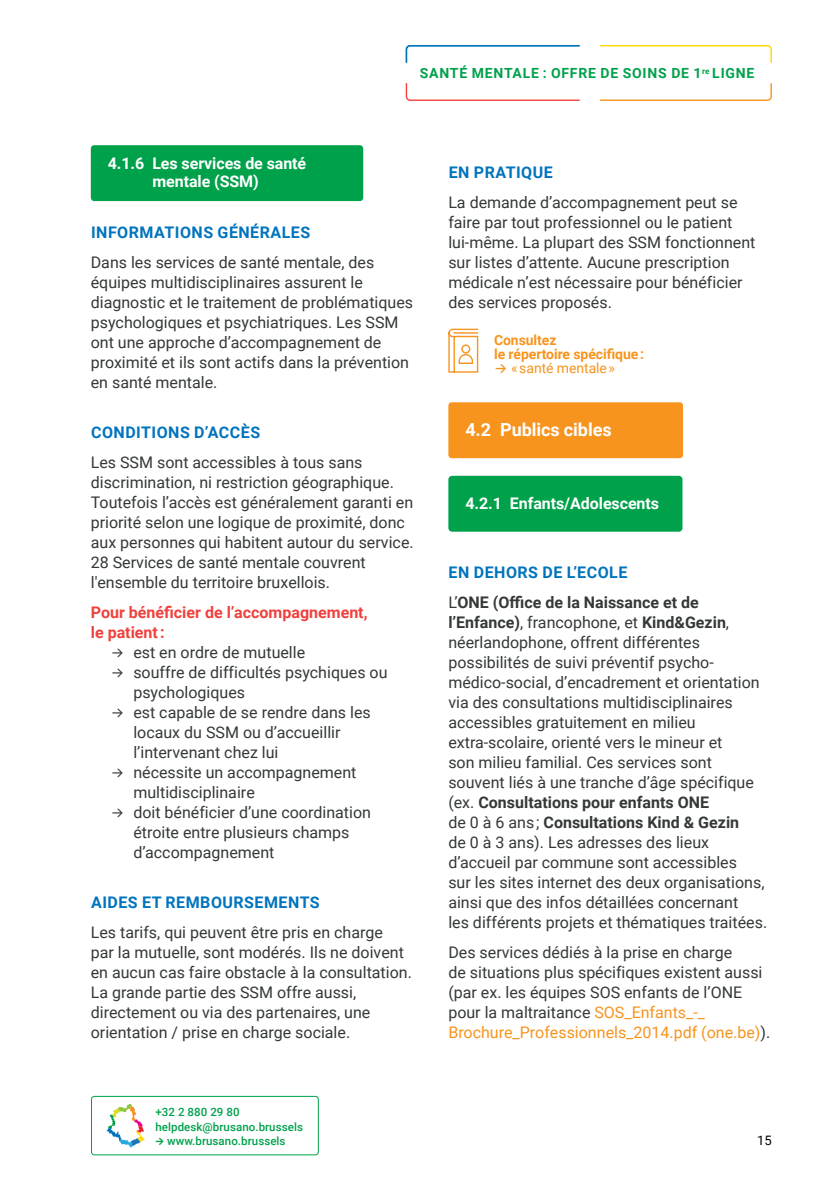
<style>
.page{position:relative;width:840px;height:1191px;background:#fff}
.page>*{position:absolute;margin:0;border:0;box-sizing:border-box;transform-origin:0 0}
.t1{font:700 18px "Roboto";letter-spacing:-.005em;color:#fff}
.t2{font:16px/20px "Roboto";color:#343838}
.t3{font:700 16px "Roboto";letter-spacing:.03em;color:#0074bd}
.t4{font:700 16px/18px "Roboto";letter-spacing:-.005em;color:#fff;text-align:center}
.t5{font:700 16px/30px "Roboto";color:#343838}
.t6{font:700 16px/20px "Roboto";color:#ef413d}
.t7{font:700 14px "Roboto";letter-spacing:.055em;color:#00a14b}
.t8{font:700 14px/14px "Roboto";letter-spacing:-.005em;color:#f7941e}
.t9{font:14px "Roboto";letter-spacing:-.005em;color:#f7941e}
.t10{font:13px "Roboto";color:#000}
.t11{font:500 11.6px/14.4px "Roboto";letter-spacing:.005em;color:#00a14b}
.s1{font-family:"Inter";font-size:14px}
.s2{font-family:"Freight Sans Pro";font-weight:600}
.s3{font-family:"Inter";font-weight:500}
.s4{color:#0074bd}
.s5{font-weight:400}
.s6{font-weight:700}
.s7{color:#f7941e}
</style>
<div class="page">
<svg style="left:107px;top:1103px;width:38px;height:44px"></svg>
<svg style="left:405px;top:45px;width:175px;height:18px"></svg>
<svg style="left:599px;top:45px;width:173px;height:18px"></svg>
<svg style="left:599px;top:83px;width:173px;height:18px"></svg>
<svg style="left:405px;top:83px;width:175px;height:18px"></svg>
<div style="left:91px;top:1095px;width:227px;height:60px;border:1px solid #00a14b;border-radius:3px"></div>
<div style="left:91px;top:145px;width:272px;height:56px;background:#00a14b;border-radius:3px"></div>
<div style="left:448px;top:476px;width:234px;height:56px;background:#00a14b;border-radius:4px"></div>
<svg style="left:448px;top:328px;width:30px;height:45px"></svg>
<div style="left:448px;top:402px;width:234px;height:56px;background:#f7941e;border-radius:3px"></div>
<p class="t7" style="left:419px;top:63px;width:336px">SANTÉ MENTALE : OFFRE DE SOINS DE 1<sup>re</sup> LIGNE</p>
<p class="t4" style="left:108px;top:154px;width:200px">4.1.6 Les services de santé mentale (SSM)</p>
<p class="t3" style="left:91px;top:221px;width:220px">INFORMATIONS GÉNÉRALES</p>
<p class="t2" style="left:91px;top:252px;width:323px">Dans les services de santé mentale, des équipes multidisciplinaires assurent le diagnostic et le traitement de problématiques psychologiques et psychiatriques. Les SSM ont une approche d’accompagnement de proximité et ils sont actifs dans la prévention en santé mentale.</p>
<p class="t3" style="left:91px;top:421px;width:170px">CONDITIONS D’ACCÈS</p>
<p class="t2" style="left:91px;top:452px;width:324px">Les SSM sont accessibles à tous sans discrimination, ni restriction géographique.<br>Toutefois l’accès est généralement garanti en priorité selon une logique de proximité, donc aux personnes qui habitent autour du service.<br>28 Services de santé mentale couvrent l'ensemble du territoire bruxellois.</p>
<p class="t6" style="left:91px;top:602px;width:278px">Pour bénéficier de l’accompagnement, le patient :</p>
<p class="t2" style="left:111px;top:642px;width:196px"><span class="s1">→</span> est en ordre de mutuelle</p>
<p class="t2" style="left:133px;top:662px;width:255px;text-indent:-23px"><span class="s1">→</span> souffre de difficultés psychiques ou psychologiques</p>
<p class="t2" style="left:133px;top:702px;width:239px;text-indent:-23px"><span class="s1">→</span> est capable de se rendre dans les locaux du SSM ou d’accueillir l’intervenant chez lui</p>
<p class="t2" style="left:133px;top:762px;width:224px;text-indent:-23px"><span class="s1">→</span> nécessite un accompagnement multidisciplinaire</p>
<p class="t2" style="left:133px;top:802px;width:239px;text-indent:-23px"><span class="s1">→</span> doit bénéficier d’une coordination étroite entre plusieurs champs d’accompagnement</p>
<p class="t3" style="left:91px;top:891px;width:230px">AIDES ET REMBOURSEMENTS</p>
<p class="t2" style="left:91px;top:922px;width:322px">Les tarifs, qui peuvent être pris en charge<br>par la mutuelle, sont modérés. Ils ne doivent en aucun cas faire obstacle à la consultation.<br>La grande partie des SSM offre aussi, directement ou via des partenaires, une orientation / prise en charge sociale.</p>
<p class="t11" style="left:155px;top:1104px;width:149px">+32 2 880 29 80 helpdesk@brusano.brussels<br><span class="s2">J</span> www.brusano.brussels</p>
<p class="t3" style="left:448px;top:161px;width:106px">EN PRATIQUE</p>
<p class="t2" style="left:448px;top:192px;width:308px">La demande d’accompagnement peut se faire par tout professionnel ou le patient lui-même. La plupart des SSM fonctionnent sur listes d’attente. Aucune prescription médicale n’est nécessaire pour bénéficier des services proposés.</p>
<p class="t8" style="left:493px;top:332px;width:151px">Consultez<br>le répertoire spécifique :</p>
<p class="t9" style="left:493px;top:358px;width:123px"><span class="s3">→</span> « santé mentale »</p>
<p class="t1" style="left:465px;top:417px;width:148px">4.2 Publics cibles</p>
<p class="t4" style="left:465px;top:493px;width:195px">4.2.1 Enfants/Adolescents</p>
<p class="t5" style="left:448px;top:557px;width:252px"><span class="s4">EN DEHORS DE L’ECOLE<br></span><span class="s5">L’</span>ONE (Office de la Naissance et de</p>
<p class="t2" style="left:448px;top:612px;width:320px"><span class="s6">l’Enfance)</span>, francophone, et <span class="s6">Kind&amp;Gezin</span>, néerlandophone, offrent différentes possibilités de suivi préventif psycho&shy;médico-social, d’encadrement et orientation via des consultations multidisciplinaires accessibles gratuitement en milieu extra-scolaire, orienté vers le mineur et<br>son milieu familial. Ces services sont souvent liés à une tranche d’âge spécifique (ex. <span class="s6">Consultations pour enfants ONE<br></span>de 0 à 6 ans ; <span class="s6">Consultations Kind &amp; Gezin<br></span>de 0 à 3 ans). Les adresses des lieux d’accueil par commune sont accessibles<br>sur les sites internet des deux organisations, ainsi que des infos détaillées concernant<br>les différents projets et thématiques traitées.</p>
<p class="t2" style="left:448px;top:942px;width:323px">Des services dédiés à la prise en charge<br>de situations plus spécifiques existent aussi (par ex. les équipes SOS enfants de l’ONE pour la maltraitance <span class="s7">SOS_Enfants_-_ Brochure_Professionnels_2014.pdf (one.be)</span>).</p>
<p class="t10" style="left:756px;top:1131px;width:16px">15</p>
</div>
